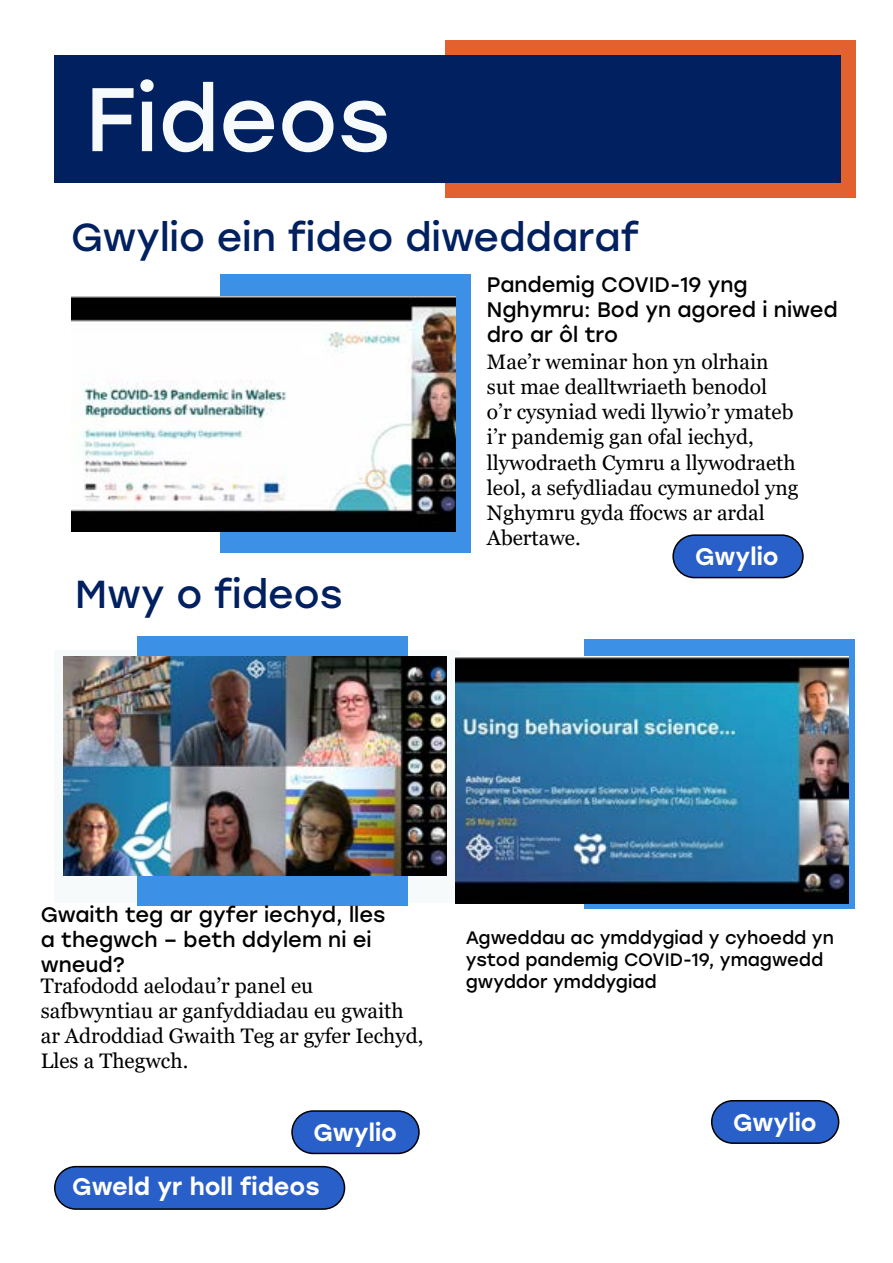
<style>
.page{position:relative;width:893px;height:1263px;background:#fff}
.page>*{position:absolute;margin:0;border:0;box-sizing:border-box;transform-origin:0 0}
.t1{font:90px "Stolzl";color:#f7fafb}
.t2{font:39px "Stolzl";color:#002060}
.t3{font:500 24px "Stolzl";color:#fff}
.t4{font:21px/25.2px "Georgia";color:#000}
.t5{font:21px/25.2px "Stolzl";color:#000}
.t6{font:18px/21.6px "Stolzl";color:#000}
</style>
<div class="page">
<div style="left:54px;top:651px;width:405px;height:252px;background:#f7fafb"></div>
<div style="left:220px;top:274px;width:251px;height:279px;background:#3c91e6"></div>
<div style="left:445px;top:40px;width:411px;height:158px;background:#e3602f"></div>
<div style="left:54px;top:55px;width:787px;height:128px;background:#002060"></div>
<div style="left:137px;top:636px;width:270px;height:269px;background:#3c91e6"></div>
<div style="left:292px;top:1111px;width:127px;height:42px;background:#295fc9;border-radius:21px"></div>
<div style="left:291px;top:1110px;width:129px;height:44px;border:2px solid #000;border-radius:21px"></div>
<div style="left:712px;top:1101px;width:127px;height:42px;background:#295fc9;border-radius:21px"></div>
<div style="left:711px;top:1100px;width:128px;height:44px;border:2px solid #000;border-radius:21px"></div>
<div style="left:584px;top:639px;width:270px;height:269px;background:#3c91e6"></div>
<div style="left:673px;top:535px;width:130px;height:43px;background:#295fc9;border-radius:21px"></div>
<div style="left:672px;top:534px;width:132px;height:44px;border:2px solid #000;border-radius:21px"></div>
<img style="left:456px;top:657px;width:392px;height:246px">
<div style="left:55px;top:1166px;width:290px;height:43px;background:#295fc9;border-radius:21px"></div>
<div style="left:54px;top:1166px;width:291px;height:44px;border:2px solid #000;border-radius:21px"></div>
<img style="left:64px;top:656px;width:382px;height:219px">
<img style="left:72px;top:296px;width:384px;height:235px">
<h1 class="t1" style="left:85px;top:56px;width:307px">Fideos</h1>
<h2 class="t2" style="left:71px;top:210px;width:570px">Gwylio ein fideo diweddaraf</h2>
<p class="t5" style="left:487px;top:271px;width:352px">Pandemig COVID-19 yng<br>Nghymru: Bod yn agored i niwed dro ar ôl tro</p>
<h2 class="t2" style="left:75px;top:567px;width:269px">Mwy o fideos</h2>
<p class="t4" style="left:487px;top:349px;width:313px">Mae’r weminar hon yn olrhain sut mae dealltwriaeth benodol<br>o’r cysyniad wedi llywio’r ymateb i’r pandemig gan ofal iechyd, llywodraeth Cymru a llywodraeth leol, a sefydliadau cymunedol yng<br>Nghymru gyda ffocws ar ardal<br>Abertawe.</p>
<p class="t3" style="left:695px;top:540px;width:85px">Gwylio</p>
<p class="t5" style="left:41px;top:901px;width:346px">Gwaith teg ar gyfer iechyd, lles a thegwch – beth ddylem ni ei wneud?</p>
<p class="t6" style="left:466px;top:926px;width:370px">Agweddau ac ymddygiad y cyhoedd yn ystod pandemig COVID-19, ymagwedd</p>
<p class="t4" style="left:41px;top:973px;width:274px">Trafododd aelodau’r panel eu</p>
<p class="t6" style="left:466px;top:970px;width:192px">gwyddor ymddygiad</p>
<p class="t4" style="left:41px;top:998px;width:384px">safbwyntiau ar ganfyddiadau eu gwaith ar Adroddiad Gwaith Teg ar gyfer Iechyd,<br>Lles a Thegwch.</p>
<p class="t3" style="left:313px;top:1115px;width:85px">Gwylio</p>
<p class="t3" style="left:733px;top:1105px;width:85px">Gwylio</p>
<p class="t3" style="left:72px;top:1169px;width:249px">Gweld yr holl fideos</p>
</div>
